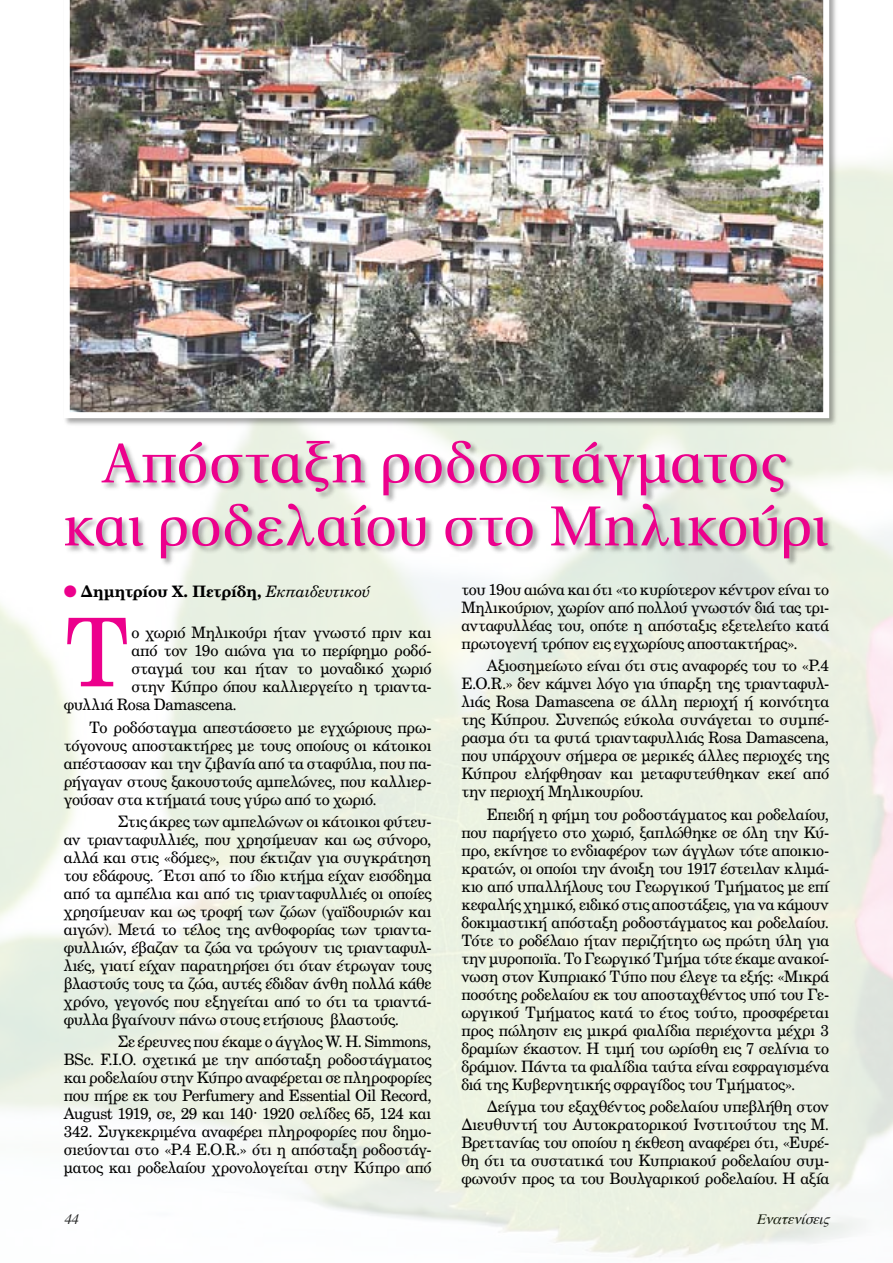
<style>
.page{position:relative;width:893px;height:1263px;background:#fff}
.page>*{position:absolute;margin:0;border:0;box-sizing:border-box;transform-origin:0 0}
.t1{font:94.95px "UB Century";color:#ec008c}
.t2{font:300 56.25px/63px "Sof Ser";color:#ec008c;text-align:center}
.t3{font:15.75px/18px "UB Century";letter-spacing:-.025em;color:#000;text-align:justify}
.t4{font:15.75px "UB Century Bold";letter-spacing:-.015em;color:#000}
.t5{font:italic 14.25px "Times";color:#000}
.s1{color:#ec008c}
.s2{font-family:"UB Century Italic"}
</style>
<div class="page">
<div style="left:63px;top:0;width:776px;height:428px;background:#000;opacity:.35"></div>
<img style="left:64px;top:0;width:765px;height:418px">
<div style="left:65px;top:440px;width:772px;height:128px;background:#000;opacity:.35"></div>
<h2 class="t2" style="left:63px;top:433px;width:766px">Απόσταξη ροδοστάγματος και ροδελαίου στο Μηλικούρι</h2>
<p class="t4" style="left:64px;top:581px;width:308px"><span class="s1">●</span> Δημητρίου Χ. Πετρίδη, <span class="s2">Εκπαιδευτικού</span></p>
<h1 class="t1" style="left:64px;top:594px;width:68px">Τ</h1>
<p class="t3" style="left:131px;top:623px;width:302px">ο χωριό Μηλικούρι ήταν γνωστό πριν και</p>
<p class="t3" style="left:461px;top:580px;width:369px">του 19ου αιώνα και ότι «το κυρίοτερον κέντρον είναι το Μηλικούριον, χωρίον από πολλού γνωστόν διά τας τρι&shy;ανταφυλλέας του, οπότε η απόσταξις εξετελείτο κατά πρωτογενή τρόπον εις εγχωρίους αποστακτήρας».</p>
<p class="t3" style="left:461px;top:656px;width:369px;text-indent:26px">Αξιοσημείωτο είναι ότι στις αναφορές του το «P.4<br>E.O.R.» δεν κάμνει λόγο για ύπαρξη της τριανταφυλ&shy;λιάς Rosa Damascena σε άλλη περιοχή ή κοινότητα της Κύπρου. Συνεπώς εύκολα συνάγεται το συμπέ&shy;ρασμα ότι τα φυτά τριανταφυλλιάς Rosa Damascena, που υπάρχουν σήμερα σε μερικές άλλες περιοχές της Κύπρου ελήφθησαν και μεταφυτεύθηκαν εκεί από την περιοχή Μηλικουρίου.</p>
<p class="t3" style="left:461px;top:805px;width:369px;text-indent:26px">Επειδή η φήμη του ροδοστάγματος και ροδελαίου, που παρήγετο στο χωριό, ξαπλώθηκε σε όλη την Κύ&shy;προ, εκίνησε το ενδιαφέρον των άγγλων τότε αποικιο&shy;κρατών, οι οποίοι την άνοιξη του 1917 έστειλαν κλιμά&shy;κιο από υπαλλήλους του Γεωργικού Τμήματος με επί κεφαλής χημικό, ειδικό στις αποστάξεις, για να κάμουν δοκιμαστική απόσταξη ροδοστάγματος και ροδελαίου.<br>Τότε το ροδέλαιο ήταν περιζήτητο ως πρώτη ύλη για την μυροποιϊα. Το Γεωργικό Τμήμα τότε έκαμε ανακοί&shy;νωση στον Κυπριακό Τύπο που έλεγε τα εξής: «Μικρά ποσότης ροδελαίου εκ του αποσταχθέντος υπό του Γε&shy;ωργικού Τμήματος κατά το έτος τούτο, προσφέρεται προς πώλησιν εις μικρά φιαλίδια περιέχοντα μέχρι 3 δραμίων έκαστον. Η τιμή του ωρίσθη εις 7 σελίνια το δράμιον. Πάντα τα φιαλίδια ταύτα είναι εσφραγισμένα διά της Κυβερνητικής σφραγίδος του Τμήματος».</p>
<p class="t3" style="left:461px;top:1097px;width:369px;text-indent:26px">Δείγμα του εξαχθέντος ροδελαίου υπεβλήθη στον Διευθυντή του Αυτοκρατορικού Ινστιτούτου της Μ.<br>Βρεττανίας του οποίου η έκθεση αναφέρει ότι, «Ευρέ&shy;θη ότι τα συστατικά του Κυπριακού ροδελαίου συμ&shy;φωνούν προς τα του Βουλγαρικού ροδελαίου. Η αξία</p>
<p class="t3" style="left:131px;top:641px;width:302px">από τον 19ο αιώνα για το περίφημο ροδό-</p>
<p class="t3" style="left:131px;top:659px;width:302px">σταγμά του και ήταν το μοναδικό χωριό</p>
<p class="t3" style="left:131px;top:677px;width:302px">στην Κύπρο όπου καλλιεργείτο η τριαντα-</p>
<p class="t3" style="left:64px;top:695px;width:175px">φυλλιά Rosa Damascena.</p>
<p class="t3" style="left:64px;top:718px;width:369px;text-indent:26px">Το ροδόσταγμα απεστάσσετο με εγχώριους πρω&shy;τόγονους αποστακτήρες με τους οποίους οι κάτοικοι απέστασσαν και την ζιβανία από τα σταφύλια, που πα&shy;ρήγαγαν στους ξακουστούς αμπελώνες, που καλλιερ&shy;γούσαν στα κτήματά τους γύρω από το χωριό.</p>
<p class="t3" style="left:64px;top:812px;width:369px;text-indent:54px">Στις άκρες των αμπελώνων οι κάτοικοι φύτευ&shy;αν τριανταφυλλιές, που χρησίμευαν και ως σύνορο, αλλά και στις «δόμες», που έκτιζαν για συγκράτηση του εδάφους. Έτσι από το ίδιο κτήμα είχαν εισόδημα από τα αμπέλια και από τις τριανταφυλλιές οι οποίες χρησίμευαν και ως τροφή των ζώων (γαϊδουριών και αιγών). Μετά το τέλος της ανθοφορίας των τριαντα&shy;φυλλιών, έβαζαν τα ζώα να τρώγουν τις τριανταφυλ&shy;λιές, γιατί είχαν παρατηρήσει ότι όταν έτρωγαν τους βλαστούς τους τα ζώα, αυτές έδιδαν άνθη πολλά κάθε χρόνο, γεγονός που εξηγείται από το ότι τα τριαντά&shy;φυλλα βγαίνουν πάνω στους ετήσιους βλαστούς.</p>
<p class="t3" style="left:64px;top:1032px;width:369px;text-indent:54px">Σε έρευνες που έκαμε ο άγγλος W. H. Simmons, BSc. F.I.O. σχετικά με την απόσταξη ροδοστάγματος και ροδελαίου στην Κύπρο αναφέρεται σε πληροφορίες που πήρε εκ του Perfumery and Essential Oil Record, August 1919, σε, 29 και 140· 1920 σελίδες 65, 124 και 342. Συγκεκριμένα αναφέρει πληροφορίες που δημο&shy;σιεύονται στο «P.4 E.O.R.» ότι η απόσταξη ροδοστάγ&shy;ματος και ροδελαίου χρονολογείται στην Κύπρο από</p>
<p class="t5" style="left:64px;top:1205px;width:22px">44</p>
<p class="t5" style="left:756px;top:1205px;width:81px">Eνατενίσεις</p>
</div>
